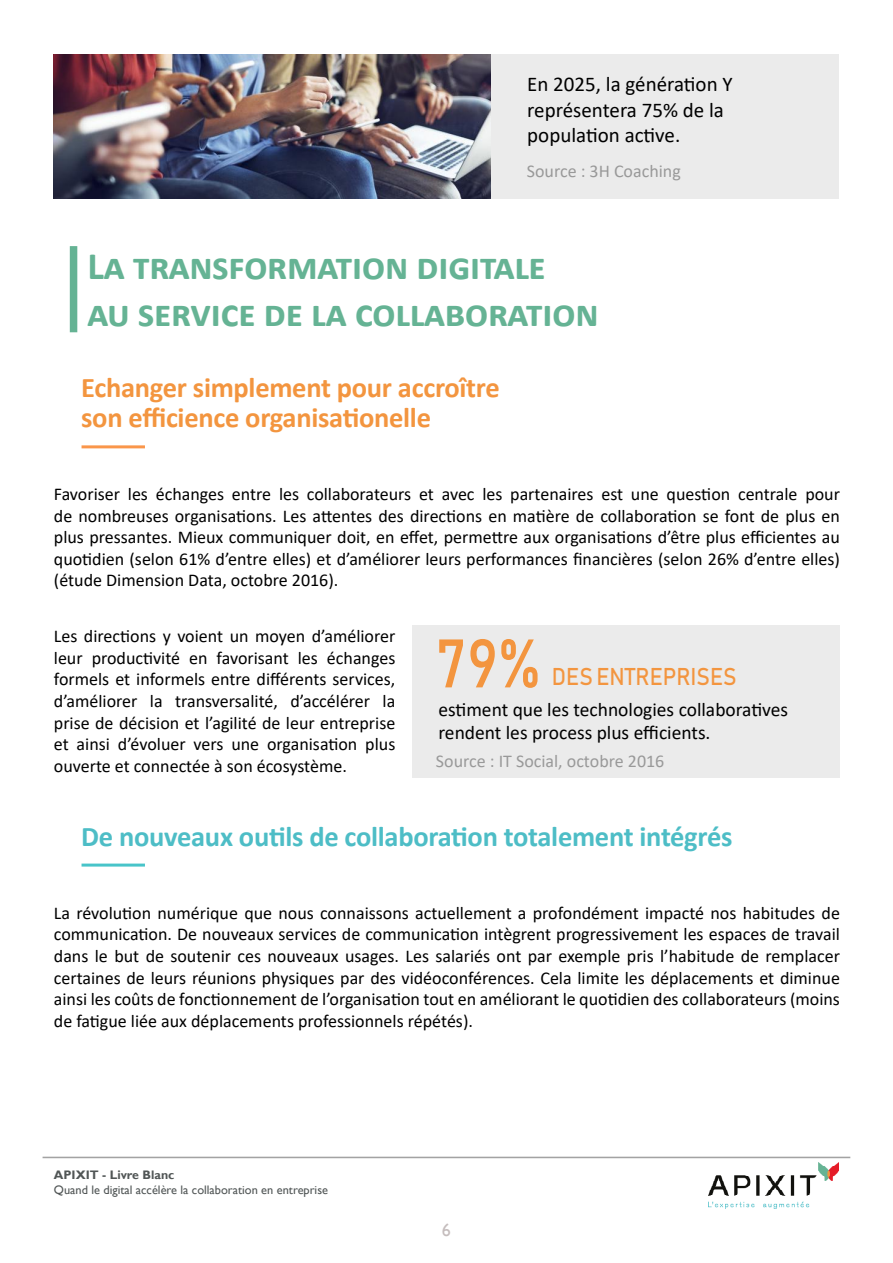
<style>
.page{position:relative;width:893px;height:1263px;background:#fff}
.page>*{position:absolute;margin:0;border:0;box-sizing:border-box;transform-origin:0 0}
.t1{font:67.5px "Bahnschrift";color:#f3953f;scale:.91 1}
.t2{font:700 39px/46.8px "Calibri";letter-spacing:-.01em;color:#65b394}
.t3{font:700 28.5px/30px "Calibri";color:#f3953f}
.t4{font:700 28.5px "Calibri";color:#4dbdc6}
.t5{font:24px "Bahnschrift";color:#f3953f;scale:.91 1}
.t6{font:21px/25.2px "Calibri";color:#000}
.t7{font:19.5px/23.4px "Calibri";color:#000}
.t8{font:18px/21.6px "Calibri";color:#000;text-align:justify}
.t9{font:18px "Calibri";color:#999}
.t10{font:18px "Gill Sans";color:#c5bdbd}
.t11{font:12.3px "Gill Sans";color:#515656}
.t12{font:700 12.3px "Gill Sans";color:#515656}
</style>
<div class="page">
<hr style="left:43px;top:1157px;width:807px;height:1px;background:#a3a3a3">
<img style="left:709px;top:1162px;width:130px;height:47px">
<img style="left:54px;top:54px;width:437px;height:144px">
<div style="left:492px;top:54px;width:347px;height:144px;background:#ebebeb"></div>
<div style="left:70px;top:246px;width:7px;height:86px;background:#65b394"></div>
<hr style="left:82px;top:445px;width:63px;height:3px;background:#fa964a">
<div style="left:412px;top:625px;width:428px;height:152px;background:#ebebeb"></div>
<hr style="left:82px;top:863px;width:63px;height:3px;background:#48c4c9">
<p class="t6" style="left:527px;top:71px;width:207px">En 2025, la génération Y représentera 75% de la population active.</p>
<p class="t9" style="left:527px;top:159px;width:155px">Source : 3H Coaching</p>
<h2 class="t2" style="left:88px;top:242px;width:512px">La transformation digitale<br>au service de la collaboration</h2>
<h3 class="t3" style="left:81px;top:372px;width:420px">Echanger simplement pour accroître son efficience organisationelle</h3>
<p class="t8" style="left:54px;top:483px;width:788px">Favoriser les échanges entre les collaborateurs et avec les partenaires est une question centrale pour de nombreuses organisations. Les attentes des directions en matière de collaboration se font de plus en plus pressantes. Mieux communiquer doit, en effet, permettre aux organisations d’être plus efficientes au quotidien (selon 61% d’entre elles) et d’améliorer leurs performances financières (selon 26% d’entre elles) (étude Dimension Data, octobre 2016).</p>
<p class="t8" style="left:54px;top:625px;width:343px">Les directions y voient un moyen d’améliorer leur productivité en favorisant les échanges formels et informels entre différents services, d’améliorer la transversalité, d’accélérer la prise de décision et l’agilité de leur entreprise et ainsi d’évoluer vers une organisation plus ouverte et connectée à son écosystème.</p>
<h1 class="t1" style="left:436px;top:621px;width:116px">79%</h1>
<h3 class="t5" style="left:552px;top:661px;width:204px">DES ENTREPRISES</h3>
<p class="t7" style="left:438px;top:697px;width:351px">estiment que les technologies collaboratives rendent les process plus efficients.</p>
<p class="t9" style="left:436px;top:748px;width:230px">Source : IT Social, octobre 2016</p>
<h3 class="t4" style="left:81px;top:817px;width:653px">De nouveaux outils de collaboration totalement intégrés</h3>
<p class="t8" style="left:54px;top:901px;width:788px">La révolution numérique que nous connaissons actuellement a profondément impacté nos habitudes de communication. De nouveaux services de communication intègrent progressivement les espaces de travail dans le but de soutenir ces nouveaux usages. Les salariés ont par exemple pris l’habitude de remplacer certaines de leurs réunions physiques par des vidéoconférences. Cela limite les déplacements et diminue ainsi les coûts de fonctionnement de l’organisation tout en améliorant le quotidien des collaborateurs (moins de fatigue liée aux déplacements professionnels répétés).</p>
<p class="t12" style="left:54px;top:1168px;width:122px">APIXIT - Livre Blanc</p>
<p class="t11" style="left:54px;top:1183px;width:276px">Quand le digital accélère la collaboration en entreprise</p>
<p class="t10" style="left:442px;top:1219px;width:10px">6</p>
</div>
